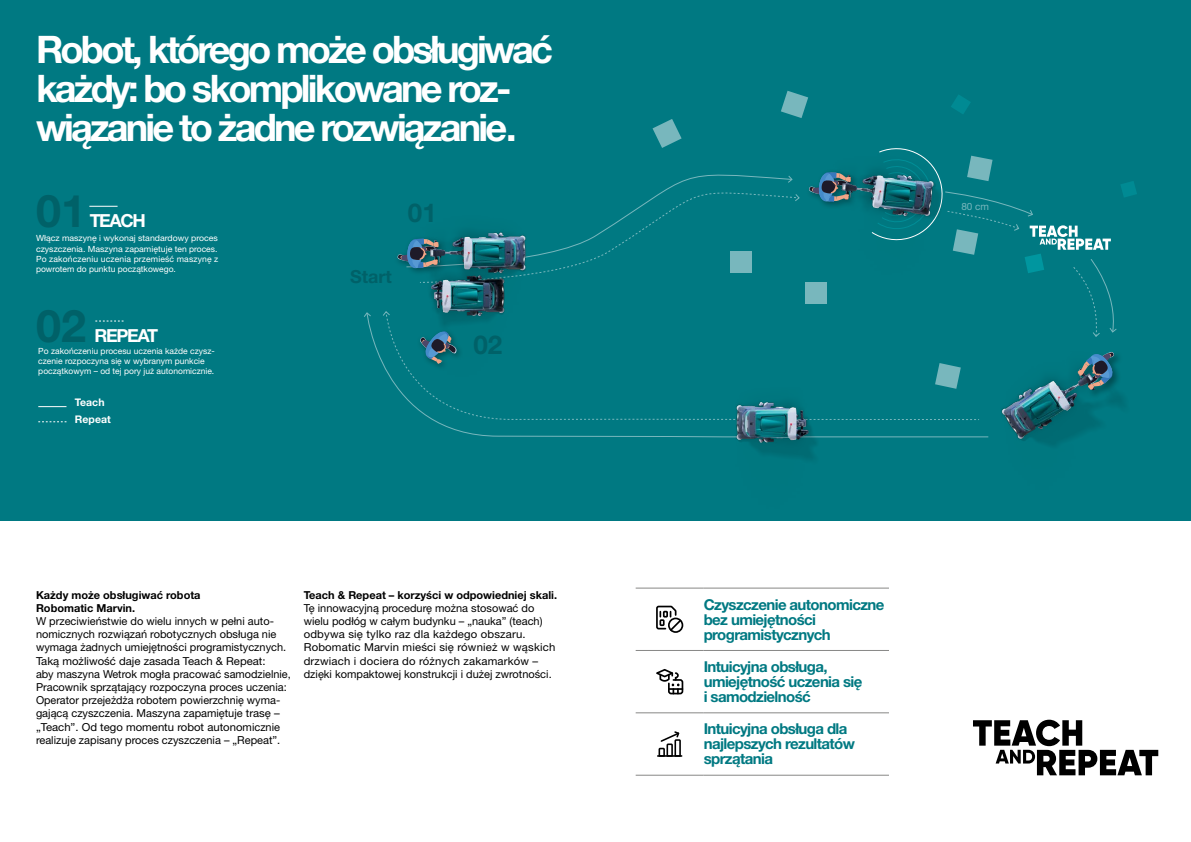
<style>
.page{position:relative;width:1191px;height:842px;background:#fff}
.page>*{position:absolute;margin:0;border:0;box-sizing:border-box;transform-origin:0 0}
.t1{font:700 45px "Helvetica Neue LT Pro";color:#006168}
.t2{font:700 38px/39px "Helvetica Neue LT Pro";letter-spacing:-.075em;color:#fff}
.t3{font:700 26px "Helvetica Neue LT Pro";color:#006168}
.t4{font:700 18px "Helvetica Neue LT Pro";letter-spacing:-.075em;color:#fff}
.t5{font:700 18px "Helvetica Neue LT Pro";color:#006168}
.t6{font:700 15px/15px "Helvetica Neue LT Pro";letter-spacing:-.04em;color:#007982}
.t7{font:11px/13.2px "Helvetica Neue LT Pro";color:#000}
.t8{font:700 10.5px "Helvetica Neue LT Pro";color:#fff}
.t9{font:10px "Helvetica Neue LT Pro";color:#78b7bd}
.t10{font:8.5px/10.2px "Helvetica Neue LT Pro";color:#fff;text-align:justify}
.s1{font-weight:700}
</style>
<div class="page">
<svg style="left:973px;top:720px;width:185px;height:55px"></svg>
<div style="left:0;top:0;width:1191px;height:521px;background:#007982"></div>
<img style="left:112px;top:90px;width:988px;height:369px">
<svg style="left:38px;top:406px;width:28px;height:1px"></svg>
<svg style="left:38px;top:421px;width:28px;height:1px"></svg>
<svg style="left:89px;top:206px;width:29px;height:1px"></svg>
<svg style="left:95px;top:321px;width:28px;height:1px"></svg>
<hr style="left:635px;top:588px;width:68px;height:1px;background:#878786">
<hr style="left:635px;top:650px;width:68px;height:1px;background:#878786">
<hr style="left:635px;top:713px;width:68px;height:1px;background:#878786">
<hr style="left:635px;top:775px;width:68px;height:1px;background:#878786">
<hr style="left:703px;top:588px;width:186px;height:1px;background:#878786">
<hr style="left:703px;top:650px;width:186px;height:1px;background:#878786">
<hr style="left:703px;top:713px;width:186px;height:1px;background:#878786">
<hr style="left:703px;top:775px;width:186px;height:1px;background:#878786">
<div style="left:668px;top:618px;width:15px;height:15px;border:2px solid #000;border-radius:50%"></div>
<svg style="left:656px;top:606px;width:27px;height:26px"></svg>
<svg style="left:656px;top:669px;width:27px;height:26px"></svg>
<svg style="left:657px;top:731px;width:24px;height:26px"></svg>
<svg style="left:382px;top:91px;width:755px;height:329px"></svg>
<p class="t2" style="left:36px;top:29px;width:518px">Robot, którego może obsługiwać każdy: bo skomplikowane roz&shy;wiązanie to żadne rozwiązanie.</p>
<p class="t1" style="left:36px;top:183px;width:52px">01</p>
<p class="t10" style="left:36px;top:233px;width:184px">Włącz maszynę i wykonaj standardowy proces czyszczenia. Maszyna zapamiętuje ten proces.<br>Po zakończeniu uczenia przemieść maszynę z powrotem do punktu początkowego.</p>
<p class="t4" style="left:90px;top:210px;width:58px">TEACH</p>
<p class="t1" style="left:36px;top:298px;width:52px">02</p>
<p class="t4" style="left:94px;top:324px;width:65px">REPEAT</p>
<p class="t10" style="left:38px;top:345px;width:178px;text-align:left">Po zakończeniu procesu uczenia każde czysz&shy;czenie rozpoczyna się w wybranym punkcie początkowym – od tej pory już autonomicznie.</p>
<p class="t8" style="left:75px;top:396px;width:31px">Teach</p>
<p class="t8" style="left:75px;top:412px;width:37px">Repeat</p>
<p class="t3" style="left:408px;top:196px;width:30px">01</p>
<p class="t5" style="left:350px;top:265px;width:43px">Start</p>
<p class="t3" style="left:473px;top:329px;width:30px">02</p>
<p class="t7" style="left:36px;top:588px;width:256px"><span class="s1">Każdy może obsługiwać robota<br>Robomatic Marvin.<br></span>W przeciwieństwie do wielu innych w pełni auto&shy;nomicznych rozwiązań robotycznych obsługa nie wymaga żadnych umiejętności programistycznych.<br>Taką możliwość daje zasada Teach &amp; Repeat:<br>aby maszyna Wetrok mogła pracować samodzielnie, Pracownik sprzątający rozpoczyna proces uczenia:<br>Operator przejeżdża robotem powierzchnię wyma&shy;gającą czyszczenia. Maszyna zapamiętuje trasę – „Teach”. Od tego momentu robot autonomicznie realizuje zapisany proces czyszczenia – „Repeat”.</p>
<p class="t7" style="left:304px;top:588px;width:255px"><span class="s1">Teach &amp; Repeat – korzyści w odpowiedniej skali.<br></span>Tę innowacyjną procedurę można stosować do wielu podłóg w całym budynku – „nauka” (teach) odbywa się tylko raz dla każdego obszaru.<br>Robomatic Marvin mieści się również w wąskich drzwiach i dociera do różnych zakamarków – dzięki kompaktowej konstrukcji i dużej zwrotności.</p>
<p class="t9" style="left:961px;top:200px;width:29px">80 cm</p>
<p class="t6" style="left:703px;top:596px;width:182px">Czyszczenie autonomiczne bez umiejętności programistycznych</p>
<p class="t6" style="left:703px;top:659px;width:160px">Intuicyjna obsługa, umiejętność uczenia się i samodzielność</p>
<p class="t6" style="left:703px;top:721px;width:153px">Intuicyjna obsługa dla najlepszych rezultatów sprzątania</p>
</div>
